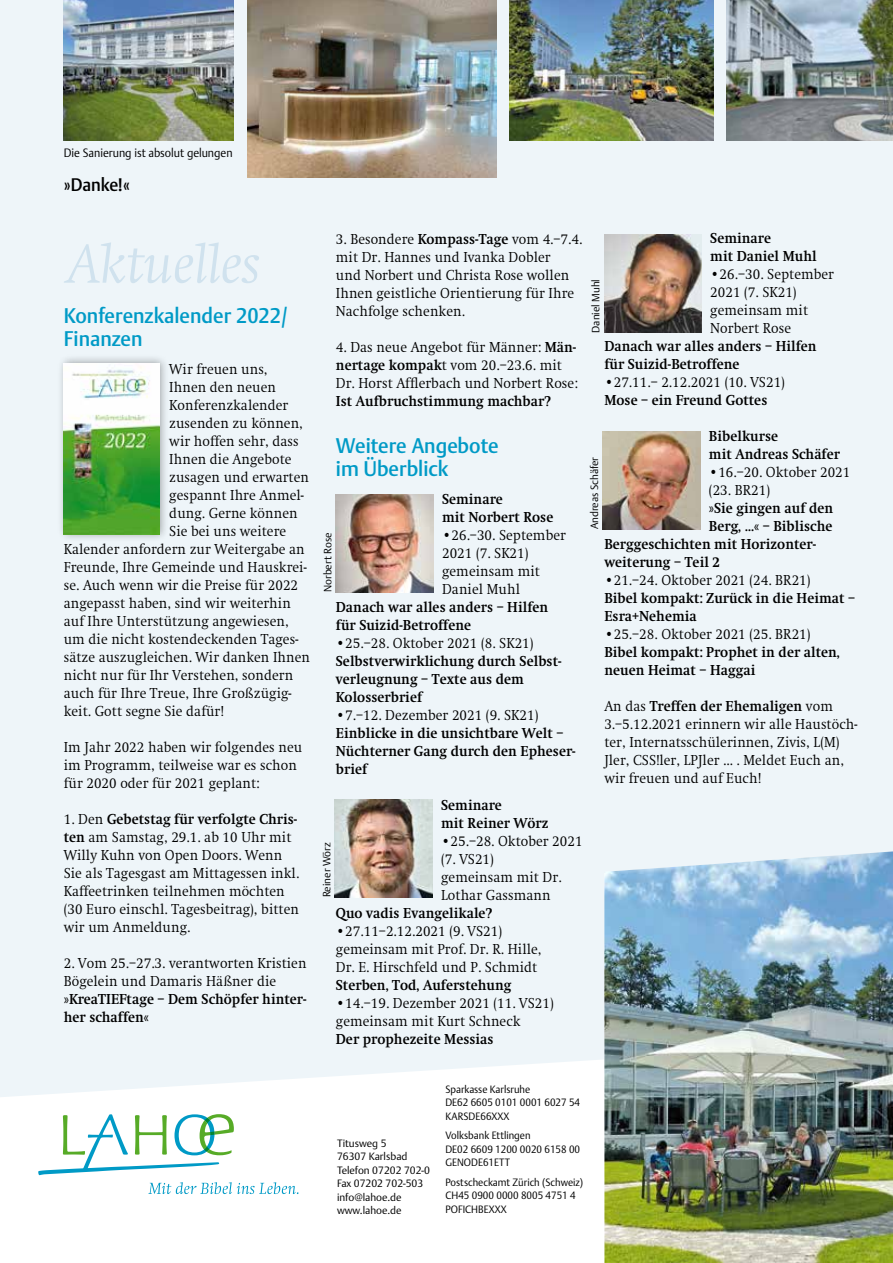
<style>
.page{position:relative;width:893px;height:1263px;background:#fff}
.page>*{position:absolute;margin:0;border:0;box-sizing:border-box;transform-origin:0 0}
.t1{font:500 21px/23.2px "DTL Argo TOT";color:#009ac6;scale:.95 1}
.t2{font:500 18px "DTL Argo TOT";letter-spacing:-.005em;color:#000;scale:.94 1}
.t3{font:300 15px/18px "Swift EF";letter-spacing:.005em;color:#000;scale:.93 1}
.t4{font:700 15px/18px "Swift EF";letter-spacing:.005em;color:#000;scale:.93 1}
.t5{font:300 12px "DTL Argo TPRO";color:#000;scale:.94 1}
.t6{font:300 10.5px/13.5px "DTL Argo TPRO";color:#000;scale:.95 1}
.t7{font:300 10.5px/13.5px "DTL Argo TPRO";color:#000}
.s1{font-weight:700}
</style>
<div class="page">
<div style="left:0;top:0;width:893px;height:1097px;background:#eef5f9"></div>
<svg style="left:64px;top:242px;width:195px;height:41px;background:#e6f0f6"></svg>
<svg style="left:148px;top:1182px;width:150px;height:12px"></svg>
<svg style="left:38px;top:1114px;width:196px;height:61px"></svg>
<img style="left:64px;top:0;width:170px;height:140px">
<img style="left:248px;top:0;width:249px;height:178px">
<img style="left:509px;top:0;width:204px;height:140px">
<img style="left:727px;top:0;width:166px;height:140px">
<img style="left:336px;top:494px;width:98px;height:98px">
<img style="left:335px;top:799px;width:98px;height:98px">
<img style="left:604px;top:235px;width:98px;height:98px">
<div style="left:57px;top:354px;width:113px;height:188px;background:#000;opacity:.35"></div>
<img style="left:64px;top:364px;width:95px;height:171px">
<img style="left:604px;top:851px;width:289px;height:412px">
<img style="left:603px;top:432px;width:97px;height:97px">
<p class="t5" style="left:64px;top:146px;width:181px">Die Sanierung ist absolut gelungen</p>
<p class="t2" style="left:64px;top:174px;width:72px">»Danke!«</p>
<h1 class="t1" style="left:64px;top:304px;width:238px">Konferenzkalender 2022/<br>Finanzen</h1>
<p class="t3" style="left:169px;top:360px;width:107px">Wir freuen uns,</p>
<p class="t3" style="left:169px;top:378px;width:116px">Ihnen den neuen</p>
<p class="t3" style="left:169px;top:396px;width:130px">Konferenzkalender</p>
<p class="t3" style="left:169px;top:414px;width:145px">zusenden zu können,</p>
<p class="t3" style="left:169px;top:432px;width:141px">wir hoffen sehr, dass</p>
<p class="t3" style="left:169px;top:450px;width:133px">Ihnen die Angebote</p>
<p class="t3" style="left:169px;top:468px;width:152px">zusagen und erwarten</p>
<p class="t3" style="left:169px;top:486px;width:146px">gespannt Ihre Anmel-</p>
<p class="t3" style="left:169px;top:504px;width:140px">dung. Gerne können</p>
<p class="t3" style="left:169px;top:522px;width:127px">Sie bei uns weitere</p>
<p class="t3" style="left:64px;top:540px;width:261px">Kalender anfordern zur Weitergabe an</p>
<p class="t3" style="left:64px;top:558px;width:263px">Freunde, Ihre Gemeinde und Hauskrei-</p>
<p class="t3" style="left:64px;top:576px;width:253px">se. Auch wenn wir die Preise für 2022</p>
<p class="t3" style="left:64px;top:594px;width:246px">angepasst haben, sind wir weiterhin</p>
<p class="t3" style="left:64px;top:612px;width:243px">auf Ihre Unterstützung angewiesen,</p>
<p class="t3" style="left:64px;top:630px;width:254px">um die nicht kostendeckenden Tages-</p>
<p class="t3" style="left:64px;top:648px;width:266px">sätze auszugleichen. Wir danken Ihnen</p>
<p class="t3" style="left:64px;top:666px;width:248px">nicht nur für Ihr Verstehen, sondern</p>
<p class="t3" style="left:64px;top:684px;width:246px">auch für Ihre Treue, Ihre Großzügig-</p>
<p class="t3" style="left:64px;top:702px;width:173px">keit. Gott segne Sie dafür!</p>
<p class="t3" style="left:64px;top:738px;width:258px">Im Jahr 2022 haben wir folgendes neu im Programm, teilweise war es schon für 2020 oder für 2021 geplant:</p>
<p class="t3" style="left:64px;top:810px;width:255px">1. Den <span class="s1">Gebetstag für verfolgte Chris&shy;ten</span> am Samstag, 29.1. ab 10 Uhr mit Willy Kuhn von Open Doors. Wenn Sie als Tagesgast am Mittagessen inkl.<br>Kaffeetrinken teilnehmen möchten (30 Euro einschl. Tagesbeitrag), bitten wir um Anmeldung.</p>
<p class="t3" style="left:64px;top:954px;width:263px">2. Vom 25.–27.3. verantworten Kristien<br>Bögelein und Damaris Häßner die</p>
<p class="t4" style="left:64px;top:990px;width:262px">»KreaTIEFtage – Dem Schöpfer hinter&shy;her schaffen«</p>
<p class="t3" style="left:336px;top:230px;width:267px">3. Besondere <span class="s1">Kompass-Tage</span> vom 4.–7.4. mit Dr. Hannes und Ivanka Dobler<br>und Norbert und Christa Rose wollen Ihnen geistliche Orientierung für Ihre Nachfolge schenken.</p>
<p class="t3" style="left:336px;top:338px;width:262px">4. Das neue Angebot für Männer: <span class="s1">Män&shy;nertage kompak</span>t vom 20.–23.6. mit<br>Dr. Horst Afflerbach und Norbert Rose:</p>
<p class="t4" style="left:336px;top:392px;width:232px">Ist Aufbruchstimmung machbar?</p>
<h1 class="t1" style="left:336px;top:434px;width:173px">Weitere Angebote im Überblick</h1>
<p class="t4" style="left:442px;top:490px;width:121px">Seminare<br>mit Norbert Rose</p>
<p class="t3" style="left:442px;top:526px;width:135px">•26.–30. September<br>2021 (7. SK21) gemeinsam mit<br>Daniel Muhl</p>
<p class="t4" style="left:336px;top:598px;width:230px">Danach war alles anders – Hilfen für Suizid-Betroffene</p>
<p class="t3" style="left:336px;top:634px;width:214px">•25.–28. Oktober 2021 (8. SK21)</p>
<p class="t4" style="left:336px;top:652px;width:244px">Selbstverwirklichung durch Selbst&shy;verleugnung – Texte aus dem<br>Kolosserbrief</p>
<p class="t3" style="left:336px;top:706px;width:219px">•7.–12. Dezember 2021 (9. SK21)</p>
<p class="t4" style="left:336px;top:724px;width:259px">Einblicke in die unsichtbare Welt –<br>Nüchterner Gang durch den Epheser&shy;brief</p>
<p class="t4" style="left:441px;top:796px;width:117px">Seminare<br>mit Reiner Wörz</p>
<p class="t3" style="left:441px;top:832px;width:154px">•25.–28. Oktober 2021 (7. VS21)<br>gemeinsam mit Dr.<br>Lothar Gassmann</p>
<p class="t4" style="left:336px;top:904px;width:169px">Quo vadis Evangelikale?</p>
<p class="t3" style="left:336px;top:922px;width:223px">•27.11–2.12.2021 (9. VS21) gemeinsam mit Prof. Dr. R. Hille,<br>Dr. E. Hirschfeld und P. Schmidt</p>
<p class="t4" style="left:336px;top:976px;width:190px">Sterben, Tod, Auferstehung</p>
<p class="t3" style="left:336px;top:994px;width:236px">•14.–19. Dezember 2021 (11. VS21) gemeinsam mit Kurt Schneck</p>
<p class="t4" style="left:336px;top:1030px;width:171px">Der prophezeite Messias</p>
<p class="t7" style="left:321px;top:592px;width:61px;rotate:-90deg">Norbert Rose</p>
<p class="t7" style="left:320px;top:897px;width:56px;rotate:-90deg">Reiner Wörz</p>
<p class="t4" style="left:710px;top:229px;width:116px">Seminare<br>mit Daniel Muhl</p>
<p class="t3" style="left:710px;top:265px;width:135px">•26.–30. September<br>2021 (7. SK21) gemeinsam mit<br>Norbert Rose</p>
<p class="t4" style="left:604px;top:337px;width:230px">Danach war alles anders – Hilfen für Suizid-Betroffene</p>
<p class="t3" style="left:604px;top:373px;width:196px">•27.11.– 2.12.2021 (10. VS21)</p>
<p class="t4" style="left:604px;top:391px;width:177px">Mose – ein Freund Gottes</p>
<p class="t4" style="left:709px;top:427px;width:142px">Bibelkurse<br>mit Andreas Schäfer</p>
<p class="t3" style="left:709px;top:463px;width:154px">•16.–20. Oktober 2021 (23. BR21)</p>
<p class="t4" style="left:709px;top:499px;width:135px">»Sie gingen auf den</p>
<p class="t4" style="left:709px;top:517px;width:134px">Berg, …« – Biblische</p>
<p class="t4" style="left:604px;top:535px;width:229px">Berggeschichten mit Horizonter-</p>
<p class="t4" style="left:604px;top:553px;width:126px">weiterung – Teil 2</p>
<p class="t3" style="left:604px;top:571px;width:223px">•21.–24. Oktober 2021 (24. BR21)</p>
<p class="t4" style="left:604px;top:589px;width:271px">Bibel kompakt: Zurück in die Heimat –<br>Esra+Nehemia</p>
<p class="t3" style="left:604px;top:625px;width:223px">•25.–28. Oktober 2021 (25. BR21)</p>
<p class="t4" style="left:604px;top:643px;width:255px">Bibel kompakt: Prophet in der alten, neuen Heimat – Haggai</p>
<p class="t3" style="left:604px;top:697px;width:274px">An das <span class="s1">Treffen der Ehemaligen</span> vom 3.–5.12.2021 erinnern wir alle Haustöch&shy;ter, Internatsschülerinnen, Zivis, L(M)<br>Jler, CSS!ler, LPJler … . Meldet Euch an, wir freuen und auf Euch!</p>
<p class="t7" style="left:589px;top:333px;width:55px;rotate:-90deg">Daniel Muhl</p>
<p class="t7" style="left:588px;top:529px;width:74px;rotate:-90deg">Andreas Schäfer</p>
<p class="t7" style="left:337px;top:1136px;width:94px">Titusweg 5<br>76307 Karlsbad<br>Telefon 07202 702-0<br>Fax 07202 702-503 info@lahoe.de www.lahoe.de</p>
<p class="t6" style="left:445px;top:1082px;width:143px">Sparkasse Karlsruhe<br>DE62 6605 0101 0001 6027 54<br>KARSDE66XXX</p>
<p class="t6" style="left:445px;top:1129px;width:143px">Volksbank Ettlingen<br>DE02 6609 1200 0020 6158 00<br>GENODE61ETT</p>
<p class="t6" style="left:445px;top:1175px;width:147px">Postscheckamt Zürich (Schweiz)<br>CH45 0900 0000 8005 4751 4<br>POFICHBEXXX</p>
</div>
